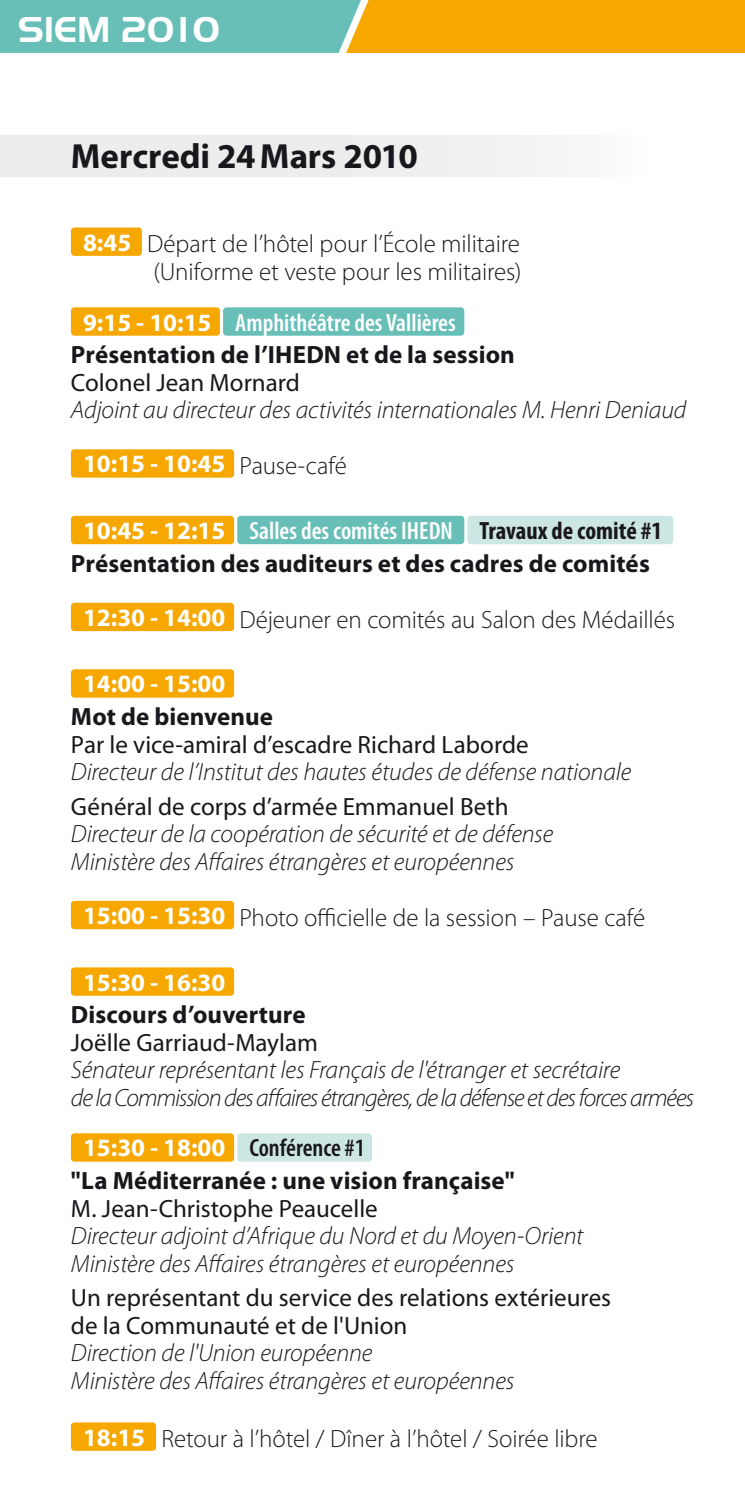
<style>
.page{position:relative;width:745px;height:1489px;background:#fff}
.page>*{position:absolute;margin:0;border:0;box-sizing:border-box;transform-origin:0 0}
.t1{font:700 37.5px "Handel Gothic";color:#fff}
.t2{font:700 35px "Myriad Pro";color:#1a171c}
.t3{font:italic 300 25px/27.5px "Myriad Pro";letter-spacing:-.005em;color:#1a171c}
.t4{font:700 25px/32.8px "Myriad Pro";letter-spacing:.005em;color:#1a171c}
.t5{font:300 25px/27.5px "Myriad Pro";letter-spacing:-.005em;color:#1a171c;text-align:right}
.t6{font:25px/27.5px "Myriad Pro";color:#1a171c}
.t7{font:italic 300 25px/27.5px "Myriad Pro";letter-spacing:-.04em;color:#1a171c}
.t8{font:700 25px "Myriad Pro";color:#fff}
.s1{font-weight:700;color:#fff}
.s2{color:#fff}
.s3{font-weight:600;font-stretch:condensed;color:#fff}
.s4{font-weight:700;font-style:normal;color:#fff}
.s5{font-style:normal}
.s6{font-stretch:condensed}
.s7{font-weight:600;font-stretch:condensed}
</style>
<div class="page">
<div style="left:389px;top:0;width:355px;height:53px;background:#f6a800"></div>
<svg style="left:0;top:0;width:389px;height:53px;background:#75beaa"></svg>
<div style="left:0;top:135px;width:650px;height:41px;background:#ededee"></div>
<div style="left:71px;top:227px;width:71px;height:29px;background:#f6a800;border-radius:4px"></div>
<div style="left:71px;top:307px;width:149px;height:29px;background:#f6a800;border-radius:4px"></div>
<div style="left:223px;top:307px;width:241px;height:29px;background:#67bfb8;border-radius:4px"></div>
<div style="left:71px;top:449px;width:163px;height:28px;background:#f6a800;border-radius:4px"></div>
<div style="left:71px;top:516px;width:163px;height:28px;background:#f6a800;border-radius:4px"></div>
<div style="left:237px;top:516px;width:227px;height:28px;background:#67bfb8;border-radius:4px"></div>
<div style="left:467px;top:516px;width:205px;height:28px;background:#cce7e3;border-radius:4px"></div>
<div style="left:71px;top:602px;width:163px;height:29px;background:#f6a800;border-radius:4px"></div>
<div style="left:71px;top:669px;width:163px;height:28px;background:#f6a800;border-radius:4px"></div>
<div style="left:71px;top:900px;width:163px;height:29px;background:#f6a800;border-radius:4px"></div>
<div style="left:71px;top:967px;width:163px;height:28px;background:#f6a800;border-radius:4px"></div>
<div style="left:71px;top:1133px;width:163px;height:28px;background:#f6a800;border-radius:4px"></div>
<div style="left:237px;top:1133px;width:135px;height:28px;background:#cce7e3;border-radius:4px"></div>
<div style="left:71px;top:1422px;width:85px;height:28px;background:#f6a800;border-radius:4px"></div>
<h1 class="t1" style="left:18px;top:7px;width:203px">SIEM 2010</h1>
<h2 class="t2" style="left:71px;top:133px;width:348px">Mercredi 24Mars 2010</h2>
<p class="t5" style="left:83px;top:230px;width:439px"><span class="s1">8:45</span> Départ de l’hôtel pour l’École militaire (Uniforme et veste pour les militaires)</p>
<p class="t4" style="left:71px;top:305px;width:445px;text-indent:12px"><span class="s2">9:15 - 10:15</span> <span class="s3">Amphithéâtre des Vallières<br></span>Présentation de l’IHEDN et de la session</p>
<p class="t6" style="left:71px;top:368px;width:230px">Colonel Jean Mornard</p>
<p class="t3" style="left:83px;top:382px;width:604px;line-height:54.2px;text-indent:-12px">Adjoint au directeur des activités internationales M. Henri Deniaud<br><span class="s4">10:15 - 10:45</span> <span class="s5">Pause-café</span></p>
<p class="t4" style="left:71px;top:513px;width:592px;text-align:center"><span class="s2">10:45 - 12:15</span> <span class="s3">Salles des comités IHEDN</span> <span class="s6">Travaux de comité #1<br></span>Présentation des auditeurs et des cadres de comités</p>
<p class="t5" style="left:83px;top:605px;width:593px"><span class="s1">12:30 - 14:00</span> Déjeuner en comités au Salon des Médaillés</p>
<p class="t8" style="left:83px;top:667px;width:144px">14:00 - 15:00</p>
<p class="t4" style="left:71px;top:699px;width:203px">Mot de bienvenue</p>
<p class="t6" style="left:71px;top:730px;width:459px">Par le vice-amiral d’escadre Richard Laborde</p>
<p class="t3" style="left:71px;top:757px;width:561px">Directeur de l’Institut des hautes études de défense nationale</p>
<p class="t6" style="left:71px;top:792px;width:439px">Général de corps d’armée Emmanuel Beth</p>
<p class="t3" style="left:71px;top:820px;width:483px">Directeur de la coopération de sécurité et de défense<br>Ministère des Affaires étrangères et européennes</p>
<p class="t5" style="left:83px;top:903px;width:563px"><span class="s1">15:00 - 15:30</span> Photo officielle de la session – Pause café</p>
<p class="t8" style="left:83px;top:965px;width:144px">15:30 - 16:30</p>
<p class="t4" style="left:71px;top:997px;width:236px">Discours d’ouverture</p>
<p class="t6" style="left:71px;top:1028px;width:248px">Joëlle Garriaud-Maylam</p>
<p class="t7" style="left:71px;top:1055px;width:624px">Sénateur représentant les Français de l'étranger et secrétaire<br>de la Commission des affaires étrangères, de la défense et des forces armées</p>
<p class="t4" style="left:71px;top:1130px;width:445px;text-indent:12px"><span class="s2">15:30 - 18:00</span> <span class="s7">Conférence #1<br></span>"La Méditerranée : une vision française"</p>
<p class="t6" style="left:71px;top:1194px;width:308px">M. Jean-Christophe Peaucelle</p>
<p class="t3" style="left:71px;top:1221px;width:513px">Directeur adjoint d’Afrique du Nord et du Moyen-Orient<br>Ministère des Affaires étrangères et européennes</p>
<p class="t6" style="left:71px;top:1283px;width:541px">Un représentant du service des relations extérieures de la Communauté et de l'Union</p>
<p class="t3" style="left:71px;top:1338px;width:445px">Direction de l'Union européenne<br>Ministère des Affaires étrangères et européennes</p>
<p class="t5" style="left:83px;top:1424px;width:515px"><span class="s1">18:15</span> Retour à l’hôtel / Dîner à l’hôtel / Soirée libre</p>
</div>
